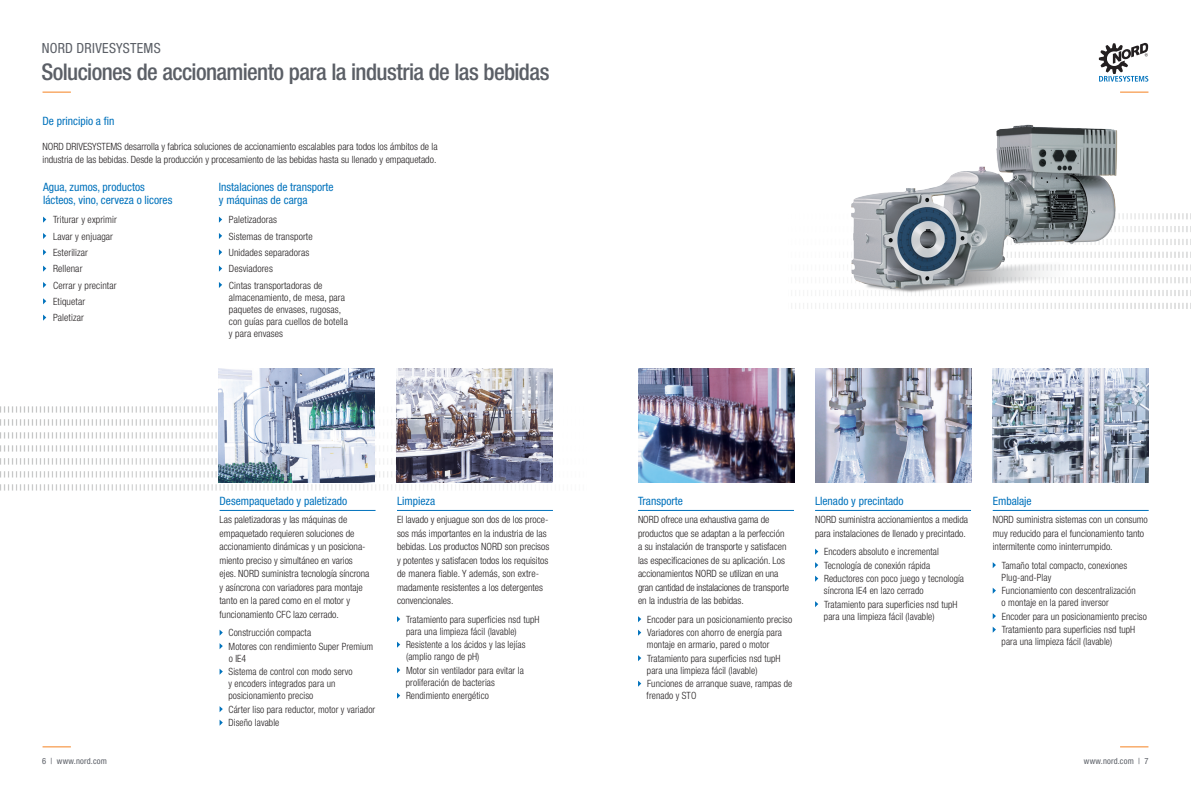
<style>
.page{position:relative;width:1191px;height:792px;background:#fff}
.page>*{position:absolute;margin:0;border:0;box-sizing:border-box;transform-origin:0 0}
.t1{font:500 condensed 23px "Helvetica Neue LT Std";letter-spacing:-.025em;color:#5b5f66}
.t2{font:condensed 14px "Helvetica Neue LT Std";letter-spacing:.02em;color:#5b5f66}
.t3{font:condensed 11.5px "Helvetica Neue LT Std";color:#0072bc}
.t4{font:300 condensed 10px/13.5px "Helvetica Neue LT Std";letter-spacing:.01em;color:#231f20}
.t5{font:condensed 8.5px "Helvetica Neue LT Std";letter-spacing:.02em;color:#5b5f66}
</style>
<div class="page">
<svg style="left:43px;top:746px;width:28px;height:1px"></svg>
<svg style="left:1120px;top:746px;width:28px;height:1px"></svg>
<svg style="left:43px;top:92px;width:28px;height:1px"></svg>
<svg style="left:1120px;top:92px;width:28px;height:1px"></svg>
<svg style="left:1098px;top:43px;width:50px;height:39px"></svg>
<img style="left:0;top:405px;width:553px;height:86px">
<hr style="left:219px;top:510px;width:156px;height:1px;background:#0072bc">
<svg style="left:219px;top:630px;width:4px;height:6px"></svg>
<svg style="left:219px;top:643px;width:4px;height:6px"></svg>
<svg style="left:219px;top:669px;width:4px;height:6px"></svg>
<svg style="left:219px;top:706px;width:4px;height:6px"></svg>
<svg style="left:219px;top:720px;width:4px;height:6px"></svg>
<hr style="left:397px;top:510px;width:156px;height:1px;background:#0072bc">
<svg style="left:397px;top:616px;width:3px;height:6px"></svg>
<svg style="left:397px;top:642px;width:3px;height:6px"></svg>
<svg style="left:397px;top:667px;width:3px;height:6px"></svg>
<svg style="left:397px;top:693px;width:3px;height:6px"></svg>
<hr style="left:638px;top:510px;width:156px;height:1px;background:#0072bc">
<svg style="left:638px;top:616px;width:3px;height:6px"></svg>
<svg style="left:638px;top:630px;width:3px;height:6px"></svg>
<svg style="left:638px;top:655px;width:3px;height:6px"></svg>
<svg style="left:638px;top:681px;width:3px;height:6px"></svg>
<hr style="left:815px;top:510px;width:156px;height:1px;background:#0072bc">
<svg style="left:815px;top:549px;width:3px;height:6px"></svg>
<svg style="left:815px;top:562px;width:3px;height:6px"></svg>
<svg style="left:815px;top:576px;width:3px;height:6px"></svg>
<svg style="left:815px;top:601px;width:3px;height:6px"></svg>
<hr style="left:992px;top:510px;width:156px;height:1px;background:#0072bc">
<svg style="left:992px;top:562px;width:4px;height:6px"></svg>
<svg style="left:992px;top:588px;width:4px;height:6px"></svg>
<svg style="left:992px;top:613px;width:4px;height:6px"></svg>
<svg style="left:992px;top:627px;width:4px;height:6px"></svg>
<svg style="left:43px;top:217px;width:3px;height:6px"></svg>
<svg style="left:43px;top:233px;width:3px;height:6px"></svg>
<svg style="left:43px;top:249px;width:3px;height:6px"></svg>
<svg style="left:43px;top:266px;width:3px;height:6px"></svg>
<svg style="left:43px;top:282px;width:3px;height:6px"></svg>
<svg style="left:43px;top:298px;width:3px;height:6px"></svg>
<svg style="left:43px;top:315px;width:3px;height:6px"></svg>
<svg style="left:219px;top:217px;width:3px;height:6px"></svg>
<svg style="left:219px;top:233px;width:3px;height:6px"></svg>
<svg style="left:219px;top:249px;width:3px;height:6px"></svg>
<svg style="left:219px;top:266px;width:3px;height:6px"></svg>
<svg style="left:219px;top:282px;width:3px;height:6px"></svg>
<img style="left:791px;top:213px;width:400px;height:96px">
<img style="left:824px;top:124px;width:324px;height:178px">
<img style="left:218px;top:369px;width:156px;height:113px">
<img style="left:397px;top:369px;width:156px;height:113px">
<img style="left:638px;top:369px;width:156px;height:113px">
<img style="left:815px;top:369px;width:156px;height:113px">
<img style="left:992px;top:369px;width:156px;height:113px">
<h2 class="t2" style="left:42px;top:40px;width:120px">NORD DRIVESYSTEMS</h2>
<h1 class="t1" style="left:41px;top:57px;width:509px">Soluciones de accionamiento para la industria de las bebidas</h1>
<p class="t3" style="left:43px;top:114px;width:73px">De principio a fin</p>
<p class="t4" style="left:43px;top:140px;width:397px">NORD DRIVESYSTEMS desarrolla y fabrica soluciones de accionamiento escalables para todos los ámbitos de la</p>
<p class="t4" style="left:43px;top:153px;width:395px">industria de las bebidas. Desde la producción y procesamiento de las bebidas hasta su llenado y empaquetado.</p>
<p class="t3" style="left:43px;top:180px;width:103px">Agua, zumos, productos</p>
<p class="t3" style="left:43px;top:193px;width:131px">lácteos, vino, cerveza o licores</p>
<p class="t4" style="left:53px;top:213px;width:65px">Triturar y exprimir</p>
<p class="t4" style="left:53px;top:229px;width:61px">Lavar y enjuagar</p>
<p class="t4" style="left:53px;top:245px;width:36px">Esterilizar</p>
<p class="t4" style="left:53px;top:262px;width:31px">Rellenar</p>
<p class="t4" style="left:53px;top:278px;width:65px">Cerrar y precintar</p>
<p class="t4" style="left:53px;top:294px;width:34px">Etiquetar</p>
<p class="t4" style="left:53px;top:311px;width:32px">Paletizar</p>
<p class="t3" style="left:219px;top:180px;width:116px">Instalaciones de transporte</p>
<p class="t3" style="left:219px;top:193px;width:90px">y máquinas de carga</p>
<p class="t4" style="left:229px;top:213px;width:50px">Paletizadoras</p>
<p class="t4" style="left:229px;top:229px;width:85px">Sistemas de transporte</p>
<p class="t4" style="left:229px;top:245px;width:82px">Unidades separadoras</p>
<p class="t4" style="left:229px;top:262px;width:45px">Desviadores</p>
<p class="t4" style="left:229px;top:278px;width:95px">Cintas transportadoras de</p>
<p class="t4" style="left:229px;top:290px;width:118px">almacenamiento, de mesa, para</p>
<p class="t4" style="left:229px;top:302px;width:114px">paquetes de envases, rugosas,</p>
<p class="t4" style="left:229px;top:314px;width:121px">con guías para cuellos de botella</p>
<p class="t4" style="left:229px;top:326px;width:56px">y para envases</p>
<p class="t3" style="left:219px;top:494px;width:129px">Desempaquetado y paletizado</p>
<p class="t4" style="left:219px;top:513px;width:129px">Las paletizadoras y las máquinas de</p>
<p class="t4" style="left:219px;top:526px;width:136px">empaquetado requieren soluciones de</p>
<p class="t4" style="left:219px;top:540px;width:147px">accionamiento dinámicas y un posiciona&shy;miento preciso y simultáneo en varios</p>
<p class="t4" style="left:219px;top:567px;width:151px">ejes. NORD suministra tecnología síncrona</p>
<p class="t4" style="left:219px;top:580px;width:145px">y asíncrona con variadores para montaje</p>
<p class="t4" style="left:219px;top:594px;width:132px">tanto en la pared como en el motor y</p>
<p class="t4" style="left:219px;top:607px;width:121px">funcionamiento CFC lazo cerrado.</p>
<p class="t4" style="left:228px;top:626px;width:84px">Construcción compacta</p>
<p class="t4" style="left:228px;top:639px;width:146px">Motores con rendimiento Super Premium</p>
<p class="t4" style="left:229px;top:651px;width:19px">o IE4</p>
<p class="t4" style="left:228px;top:665px;width:126px">Sistema de control con modo servo</p>
<p class="t4" style="left:228px;top:677px;width:108px">y encoders integrados para un</p>
<p class="t4" style="left:228px;top:689px;width:86px">posicionamiento preciso</p>
<p class="t4" style="left:228px;top:702px;width:148px">Cárter liso para reductor, motor y variador</p>
<p class="t4" style="left:228px;top:716px;width:52px">Diseño lavable</p>
<p class="t3" style="left:397px;top:494px;width:40px">Limpieza</p>
<p class="t4" style="left:397px;top:513px;width:154px">El lavado y enjuague son dos de los proce&shy;sos más importantes en la industria de las bebidas. Los productos NORD son precisos y potentes y satisfacen todos los requisitos de manera fiable. Y además, son extre&shy;madamente resistentes a los detergentes convencionales.</p>
<p class="t4" style="left:406px;top:612px;width:135px">Tratamiento para superficies nsd tupH</p>
<p class="t4" style="left:406px;top:624px;width:112px">para una limpieza fácil (lavable)</p>
<p class="t4" style="left:406px;top:638px;width:121px">Resistente a los ácidos y las lejías</p>
<p class="t4" style="left:406px;top:650px;width:75px">(amplio rango de pH)</p>
<p class="t4" style="left:406px;top:663px;width:119px">Motor sin ventilador para evitar la</p>
<p class="t4" style="left:406px;top:675px;width:90px">proliferación de bacterias</p>
<p class="t4" style="left:406px;top:689px;width:85px">Rendimiento energético</p>
<p class="t3" style="left:638px;top:494px;width:46px">Transporte</p>
<p class="t4" style="left:638px;top:513px;width:153px">NORD ofrece una exhaustiva gama de productos que se adaptan a la perfección a su instalación de transporte y satisfacen las especificaciones de su aplicación. Los accionamientos NORD se utilizan en una gran cantidad de instalaciones de transporte en la industria de las bebidas.</p>
<p class="t4" style="left:647px;top:612px;width:147px">Encoder para un posicionamiento preciso</p>
<p class="t4" style="left:647px;top:626px;width:136px">Variadores con ahorro de energía para</p>
<p class="t4" style="left:647px;top:638px;width:124px">montaje en armario, pared o motor</p>
<p class="t4" style="left:647px;top:651px;width:135px">Tratamiento para superficies nsd tupH</p>
<p class="t4" style="left:647px;top:663px;width:112px">para una limpieza fácil (lavable)</p>
<p class="t4" style="left:647px;top:677px;width:147px">Funciones de arranque suave, rampas de</p>
<p class="t4" style="left:646px;top:689px;width:51px">frenado y STO</p>
<p class="t3" style="left:815px;top:494px;width:90px">Llenado y precintado</p>
<p class="t4" style="left:815px;top:513px;width:155px">NORD suministra accionamientos a medida para instalaciones de llenado y precintado.</p>
<p class="t4" style="left:824px;top:545px;width:116px">Encoders absoluto e incremental</p>
<p class="t4" style="left:824px;top:558px;width:108px">Tecnología de conexión rápida</p>
<p class="t4" style="left:824px;top:572px;width:141px">Reductores con poco juego y tecnología</p>
<p class="t4" style="left:824px;top:584px;width:101px">síncrona IE4 en lazo cerrado</p>
<p class="t4" style="left:824px;top:597px;width:135px">Tratamiento para superficies nsd tupH</p>
<p class="t4" style="left:824px;top:609px;width:112px">para una limpieza fácil (lavable)</p>
<p class="t3" style="left:992px;top:494px;width:40px">Embalaje</p>
<p class="t4" style="left:992px;top:513px;width:157px">NORD suministra sistemas con un consumo muy reducido para el funcionamiento tanto intermitente como ininterrumpido.</p>
<p class="t4" style="left:1001px;top:558px;width:127px">Tamaño total compacto, conexiones</p>
<p class="t4" style="left:1001px;top:570px;width:51px">Plug-and-Play</p>
<p class="t4" style="left:1001px;top:583px;width:135px">Funcionamiento con descentralización</p>
<p class="t4" style="left:1001px;top:595px;width:109px">o montaje en la pared inversor</p>
<p class="t4" style="left:1001px;top:609px;width:147px">Encoder para un posicionamiento preciso</p>
<p class="t4" style="left:1001px;top:623px;width:135px">Tratamiento para superficies nsd tupH</p>
<p class="t4" style="left:1001px;top:635px;width:112px">para una limpieza fácil (lavable)</p>
<p class="t5" style="left:42px;top:756px;width:66px">6 | www.nord.com</p>
<p class="t5" style="left:1083px;top:756px;width:66px">www.nord.com | 7</p>
</div>
